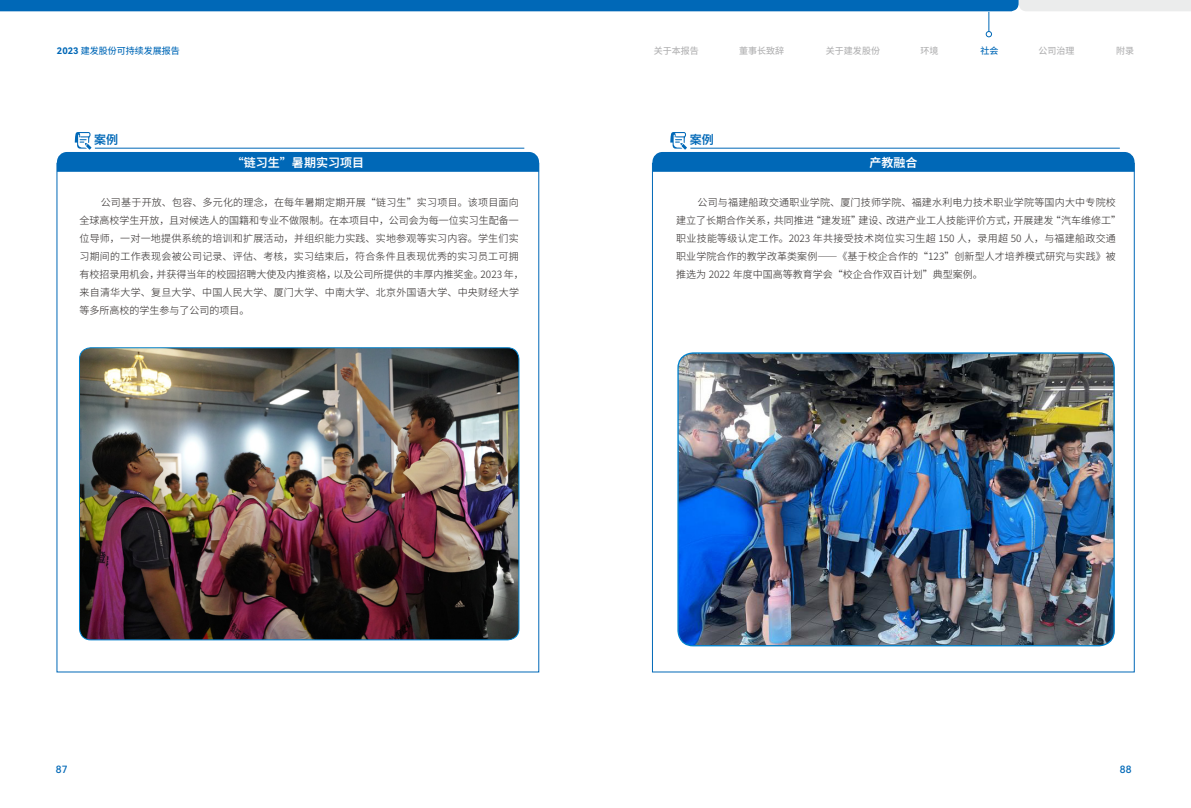
<style>
.page{position:relative;width:1191px;height:808px;background:#fff}
.page>*{position:absolute;margin:0;border:0;box-sizing:border-box;transform-origin:0 0}
.t1{font:12px "Dream Han Sans CN W20";color:#fff}
.t2{font:12px "Dream Han Sans CN W20";color:#0068b7}
.t3{font:10px/18px "Dream Han Sans CN W8";letter-spacing:.02em;color:#3e3a39}
.t4{font:10px "Harmony OS Sans Medium";color:#0068b7}
.t5{font:9px "Dream Han Sans CN W15";color:#b1b1b2}
.t6{font:9px "Dream Han Sans CN W15";color:#0068b7}
.s1{font-family:"Harmony OS Sans Bold"}
</style>
<div class="page">
<div style="left:985px;top:31px;width:7px;height:6px;border:1px solid #0068b7;border-radius:50%"></div>
<svg style="left:0;top:0;width:1191px;height:32px"></svg>
<svg style="left:57px;top:132px;width:482px;height:40px"></svg>
<hr style="left:95px;top:148px;width:429px;height:1px;background:#0068b7">
<img style="left:79px;top:348px;width:440px;height:292px">
<div style="left:79px;top:347px;width:440px;height:293px;border:1px solid #0081cc;border-radius:11px"></div>
<svg style="left:652px;top:132px;width:482px;height:40px"></svg>
<hr style="left:690px;top:148px;width:429px;height:1px;background:#0068b7">
<img style="left:678px;top:353px;width:436px;height:293px">
<div style="left:677px;top:352px;width:437px;height:294px;border:1px solid #0081cc;border-radius:15px"></div>
<p class="t6" style="left:57px;top:45px;width:124px"><span class="s1">2023</span> 建发股份可持续发展报告</p>
<p class="t5" style="left:653px;top:45px;width:46px">关于本报告</p>
<p class="t5" style="left:739px;top:45px;width:46px">董事长致辞</p>
<p class="t5" style="left:826px;top:45px;width:55px">关于建发股份</p>
<p class="t5" style="left:920px;top:45px;width:19px">环境</p>
<p class="t6" style="left:980px;top:45px;width:19px">社会</p>
<p class="t5" style="left:1038px;top:45px;width:37px">公司治理</p>
<p class="t5" style="left:1116px;top:45px;width:19px">附录</p>
<p class="t2" style="left:94px;top:132px;width:25px">案例</p>
<p class="t2" style="left:690px;top:132px;width:25px">案例</p>
<p class="t1" style="left:232px;top:155px;width:133px">“链习生”暑期实习项目</p>
<p class="t1" style="left:869px;top:155px;width:49px">产教融合</p>
<p class="t3" style="left:79px;top:193px;width:446px;text-indent:21px">公司基于开放、包容、多元化的理念，在每年暑期定期开展“链习生”实习项目。该项目面向全球高校学生开放，且对候选人的国籍和专业不做限制。在本项目中，公司会为每一位实习生配备一位导师，一对一地提供系统的培训和扩展活动，并组织能力实践、实地参观等实习内容。学生们实习期间的工作表现会被公司记录、评估、考核，实习结束后，符合条件且表现优秀的实习员工可拥有校招录用机会，并获得当年的校园招聘大使及内推资格，以及公司所提供的丰厚内推奖金。2023 年，来自清华大学、复旦大学、中国人民大学、厦门大学、中南大学、北京外国语大学、中央财经大学等多所高校的学生参与了公司的项目。</p>
<p class="t3" style="left:676px;top:193px;width:446px;text-indent:21px">公司与福建船政交通职业学院、厦门技师学院、福建水利电力技术职业学院等国内大中专院校建立了长期合作关系，共同推进“建发班”建设、改进产业工人技能评价方式，开展建发“汽车维修工”职业技能等级认定工作。2023 年共接受技术岗位实习生超 150 人，录用超 50 人，与福建船政交通职业学院合作的教学改革类案例——《基于校企合作的“123”创新型人才培养模式研究与实践》被推选为 2022 年度中国高等教育学会“校企合作双百计划”典型案例。</p>
<p class="t4" style="left:56px;top:763px;width:13px">87</p>
<p class="t4" style="left:1120px;top:763px;width:13px">88</p>
</div>
